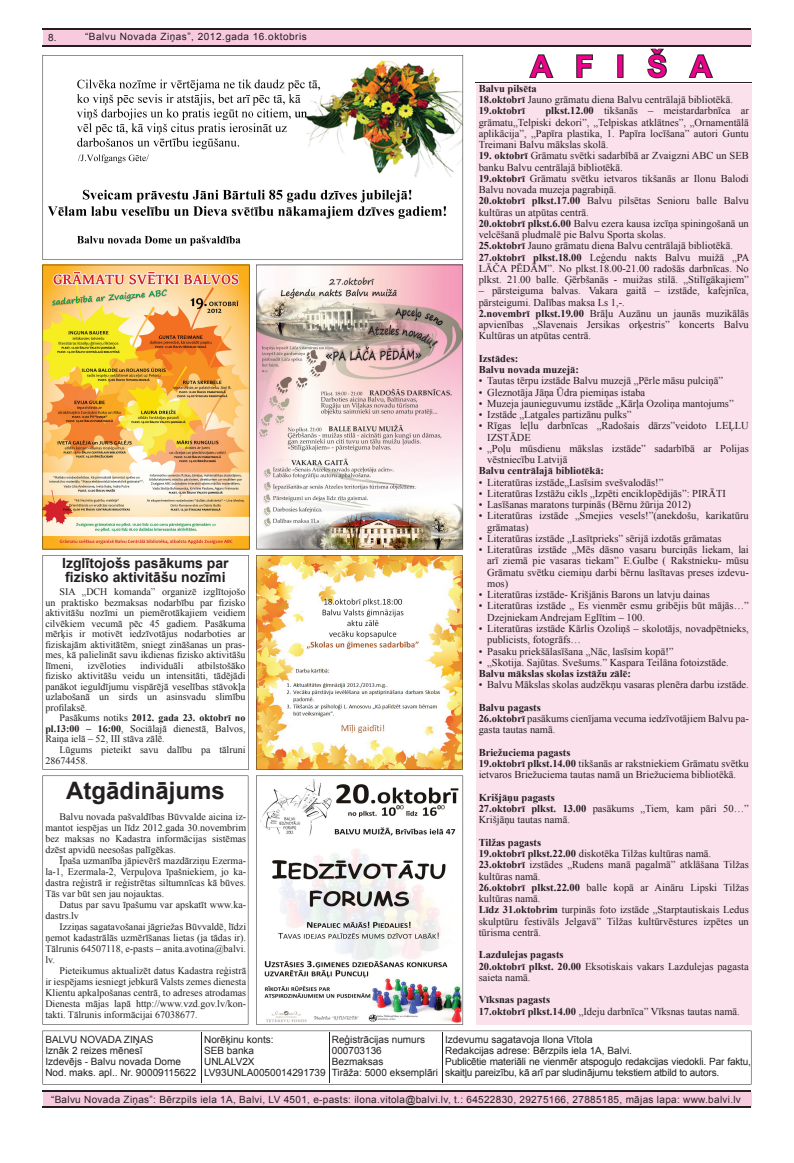
<style>
.page{position:relative;width:794px;height:1163px;background:#fff}
.page>*{position:absolute;margin:0;border:0;box-sizing:border-box;transform-origin:0 0}
.t1{font:700 30px "Arial";letter-spacing:.76em;color:#ed028c}
.t2{font:700 24px "Arial";color:#231f20}
.t3{font:700 14px/14px "Arial";color:#231f20}
.t4{font:10.5px/11.2px "Times New Roman";color:#231f20}
.t5{font:700 10.5px/11.2px "Times New Roman";color:#231f20}
.t6{font:10px/11px "Times New Roman";color:#231f20;text-align:justify}
.t7{font:10px/11px "Arial";color:#231f20}
.t8{font:10px/11px "Arial";letter-spacing:-.02em;color:#231f20}
.t9{font:10px "Arial";letter-spacing:.03em;color:#231f20}
.t10{font:10px "Arial";letter-spacing:.05em;color:#231f20}
.s1{font-weight:700}
.s2{font-weight:400}
</style>
<div class="page">
<div style="left:43px;top:1091px;width:708px;height:15px;background:#f8cade"></div>
<hr style="left:43px;top:1106px;width:708px;height:1px;background:#231f20">
<hr style="left:43px;top:1090px;width:708px;height:1px;background:#231f20">
<hr style="left:43px;top:29px;width:708px;height:1px;background:#231f20">
<div style="left:43px;top:30px;width:708px;height:15px;background:#f8cade"></div>
<hr style="left:43px;top:45px;width:708px;height:1px;background:#231f20">
<svg style="left:43px;top:1030px;width:708px;height:53px"></svg>
<hr style="left:201px;top:1032px;width:1px;height:50px;background:#231f20">
<hr style="left:329px;top:1032px;width:1px;height:50px;background:#231f20">
<hr style="left:442px;top:1032px;width:1px;height:50px;background:#231f20">
<svg style="left:529px;top:54px;width:25px;height:24px"></svg>
<svg style="left:576px;top:54px;width:17px;height:24px"></svg>
<div style="left:617px;top:54px;width:6px;height:24px;border:2px solid #231f20"></div>
<svg style="left:647px;top:48px;width:20px;height:31px"></svg>
<svg style="left:688px;top:54px;width:25px;height:24px"></svg>
<hr style="left:475px;top:82px;width:276px;height:1px;background:#231f20">
<div style="left:476px;top:84px;width:275px;height:940px;background:#fbe1ec"></div>
<img style="left:256px;top:265px;width:207px;height:284px">
<svg style="left:43px;top:55px;width:420px;height:205px"></svg>
<img style="left:256px;top:555px;width:206px;height:214px">
<img style="left:43px;top:265px;width:206px;height:284px">
<svg style="left:43px;top:555px;width:206px;height:214px"></svg>
<svg style="left:43px;top:775px;width:205px;height:249px"></svg>
<svg style="left:256px;top:775px;width:207px;height:249px"></svg>
<p class="t7" style="left:48px;top:32px;width:10px">8.</p>
<p class="t10" style="left:85px;top:30px;width:223px">“Balvu Novada Ziņas”, 2012.gada 16.oktobris</p>
<h3 class="t3" style="left:62px;top:557px;width:168px">Izglītojošs pasākums par fizisko aktivitāšu nozīmi</h3>
<p class="t6" style="left:45px;top:586px;width:202px;line-height:10.5px;text-indent:14px">SIA „DCH komanda” organizē izglītojošo un praktisko bezmaksas nodarbību par fizisko aktivitāšu nozīmi un piemērotākajiem veidiem cilvēkiem vecumā pēc 45 gadiem. Pasākuma mērķis ir motivēt iedzīvotājus nodarboties ar fiziskajām aktivitātēm, sniegt zināšanas un pras&shy;mes, kā palielināt savu ikdienas fizisko aktivitāšu līmeni,</p>
<p class="t6" style="left:45px;top:659px;width:202px;line-height:10.5px;text-indent:152px">atbilstošāko fizisko aktivitāšu veidu un intensitāti, tādējādi panākot ieguldījumu vispārējā veselības stāvokļa uzlabošanā un sirds un asinsvadu slimību profilaksē.</p>
<p class="t6" style="left:45px;top:712px;width:202px;line-height:10.5px;text-indent:14px">Pasākums notiks <span class="s1">2012. gada 23. oktobrī no pl.13:00 – 16:00</span>, Sociālajā dienestā, Balvos, Raiņa ielā – 52, III stāva zālē.</p>
<p class="t6" style="left:45px;top:743px;width:202px;text-indent:14px">Lūgums pieteikt savu dalību pa tālruni<br>28674458.</p>
<p class="t6" style="left:88px;top:659px;width:40px">izvēloties</p>
<p class="t6" style="left:140px;top:659px;width:45px">individuāli</p>
<h2 class="t2" style="left:66px;top:774px;width:160px">Atgādinājums</h2>
<p class="t6" style="left:45px;top:810px;width:202px;text-indent:14px">Balvu novada pašvaldības Būvvalde aicina iz&shy;mantot iespējas un līdz 2012.gada 30.novembrim bez maksas no Kadastra informācijas sistēmas dzēst apvidū neesošas palīgēkas.</p>
<p class="t6" style="left:45px;top:854px;width:202px;text-indent:14px">Īpaša uzmanība jāpievērš mazdārziņu Ezerma&shy;la-1, Ezermala-2, Verpuļova īpašniekiem, jo ka&shy;dastra reģistrā ir reģistrētas siltumnīcas kā būves.<br>Tās var būt sen jau nojauktas.</p>
<p class="t6" style="left:45px;top:898px;width:202px;text-indent:14px">Datus par savu īpašumu var apskatīt www.ka&shy;dastrs.lv</p>
<p class="t6" style="left:45px;top:920px;width:202px;text-indent:14px">Izziņas sagatavošanai jāgriežas Būvvaldē, līdzi ņemot kadastrālās uzmērīšanas lietas (ja tādas ir).<br>Tālrunis 64507118, e-pasts – anita.avotina@balvi. lv.</p>
<p class="t6" style="left:45px;top:964px;width:202px;text-indent:14px">Pieteikumus aktualizēt datus Kadastra reģistrā ir iespējams iesniegt jebkurā Valsts zemes dienesta Klientu apkalpošanas centrā, to adreses atrodamas Dienesta mājas lapā http://www.vzd.gov.lv/kon&shy;takti. Tālrunis informācijai 67038677.</p>
<h1 class="t1" style="left:530px;top:46px;width:183px">AFIŠA</h1>
<p class="t4" style="left:479px;top:82px;width:256px"><span class="s1">Balvu pilsēta<br>18.oktobrī</span> Jauno grāmatu diena Balvu centrālajā bibliotēkā.<br><span class="s1">19.oktobrī</span></p>
<p class="t4" style="left:479px;top:105px;width:272px;text-align:justify;text-indent:67px"><span class="s1">plkst.12.00</span> tikšanās – meistardarbnīca ar grāmatu„Telpiski dekori”, „Telpiskas atklātnes”, „Ornamentālā aplikācija”, „Papīra plastika, 1. Papīra locīšana” autori Guntu Treimani Balvu mākslas skolā.</p>
<p class="t4" style="left:479px;top:150px;width:272px"><span class="s1">19. oktobrī</span> Grāmatu svētki sadarbībā ar Zvaigzni ABC un SEB banku Balvu centrālajā bibliotēkā.<br><span class="s1">19.oktobrī</span> Grāmatu svētku ietvaros tikšanās ar Ilonu Balodi Balvu novada muzeja pagrabiņā.<br><span class="s1">20.oktobrī plkst.17.00</span> Balvu pilsētas Senioru balle Balvu kultūras un atpūtas centrā.<br><span class="s1">20.oktobrī plkst.6.00</span> Balvu ezera kausa izcīņa spiningošanā un velcēšanā pludmalē pie Balvu Sporta skolas.<br><span class="s1">25.oktobrī</span> Jauno grāmatu diena Balvu centrālajā bibliotēkā.<br><span class="s1">27.oktobrī plkst.18.00</span> Leģendu nakts Balvu muižā „PA LĀČA PĒDĀM”. No plkst.18.00-21.00 radošās darbnīcas. No plkst. 21.00 balle. Ģērbšanās - muižas stilā. „Stilīgākajiem”</p>
<p class="t4" style="left:479px;top:285px;width:272px">– pārsteiguma balvas. Vakara gaitā – izstāde, kafejnīca, pārsteigumi. Dalības maksa Ls 1,-.<br><span class="s1">2.novembrī plkst.19.00</span> Brāļu Auzānu un jaunās muzikālās apvienības „Slavenais Jersikas orķestris” koncerts Balvu Kultūras un atpūtas centrā.</p>
<p class="t5" style="left:479px;top:352px;width:102px">Izstādes:<br>Balvu novada muzejā:</p>
<p class="t4" style="left:479px;top:375px;width:246px">• Tautas tērpu izstāde Balvu muzejā „Pērle māsu pulciņā”</p>
<p class="t4" style="left:479px;top:386px;width:168px">• Gleznotāja Jāņa Ūdra piemiņas istaba</p>
<p class="t4" style="left:479px;top:397px;width:256px">• Muzeja jaunieguvumu izstāde „Kārļa Ozoliņa mantojums”</p>
<p class="t4" style="left:479px;top:409px;width:154px">• Izstāde „Latgales partizānu pulks”</p>
<p class="t4" style="left:487px;top:420px;width:263px;text-indent:-9px">• Rīgas leļlu darbnīcas „Radošais dārzs”veidoto LEĻLU<br>IZSTĀDE</p>
<p class="t4" style="left:487px;top:442px;width:263px;text-indent:-9px">• „Poļu mūsdienu mākslas izstāde” sadarbībā ar Polijas vēstniecību Latvijā</p>
<p class="t5" style="left:479px;top:465px;width:127px">Balvu centrālajā bibliotēkā:</p>
<p class="t4" style="left:479px;top:476px;width:186px">• Literatūras izstāde„Lasīsim svešvalodās!”</p>
<p class="t4" style="left:479px;top:487px;width:249px">• Literatūras Izstāžu cikls „Izpēti enciklopēdijās”: PIRĀTI</p>
<p class="t4" style="left:479px;top:499px;width:214px">• Lasīšanas maratons turpinās (Bērnu žūrija 2012)</p>
<p class="t4" style="left:487px;top:510px;width:263px;text-indent:-9px">• Literatūras izstāde „Smejies vesels!”(anekdošu, karikatūru grāmatas)</p>
<p class="t4" style="left:479px;top:532px;width:244px">• Literatūras izstāde „Lasītprieks” sērijā izdotās grāmatas</p>
<p class="t4" style="left:487px;top:544px;width:263px;text-align:justify;text-indent:-9px">• Literatūras izstāde „Mēs dāsno vasaru burciņās liekam, lai arī ziemā pie vasaras tiekam” E.Gulbe ( Rakstnieku- mūsu Grāmatu svētku ciemiņu darbi bērnu lasītavas preses izdevu&shy;mos)</p>
<p class="t4" style="left:479px;top:589px;width:233px">• Literatūras izstāde- Krišjānis Barons un latvju dainas</p>
<p class="t4" style="left:487px;top:600px;width:263px;text-indent:-9px">• Literatūras izstāde „ Es vienmēr esmu gribējis būt mājās…”<br>Dzejniekam Andrejam Eglītim – 100.</p>
<p class="t4" style="left:487px;top:622px;width:263px;text-indent:-9px">• Literatūras izstāde Kārlis Ozoliņš – skolotājs, novadpētnieks, publicists, fotogrāfs…</p>
<p class="t4" style="left:479px;top:645px;width:196px">• Pasaku priekšālasīšana „Nāc, lasīsim kopā!”</p>
<p class="t4" style="left:479px;top:656px;width:251px">• „Skotija. Sajūtas. Svešums.” Kaspara Teilāna fotoizstāde.</p>
<p class="t5" style="left:479px;top:667px;width:154px">Balvu mākslas skolas izstāžu zālē:</p>
<p class="t4" style="left:479px;top:679px;width:272px">• Balvu Mākslas skolas audzēkņu vasaras plenēra darbu izstāde.</p>
<p class="t4" style="left:479px;top:701px;width:272px"><span class="s1">Balvu pagasts<br>26.oktobrī</span> pasākums cienījama vecuma iedzīvotājiem Balvu pa&shy;gasta tautas namā.</p>
<p class="t4" style="left:479px;top:746px;width:272px"><span class="s1">Briežuciema pagasts<br>19.oktobrī plkst.14.00</span> tikšanās ar rakstniekiem Grāmatu svētku ietvaros Briežuciema tautas namā un Briežuciema bibliotēkā.</p>
<p class="t4" style="left:479px;top:791px;width:272px"><span class="s1">Krišjāņu pagasts<br>27.oktobrī plkst. 13.00</span> pasākums „Tiem, kam pāri 50…”<br>Krišjāņu tautas namā.</p>
<p class="t4" style="left:479px;top:836px;width:272px"><span class="s1">Tilžas pagasts<br>19.oktobrī plkst.22.00</span> diskotēka Tilžas kultūras namā.<br><span class="s1">23.oktobrī</span> izstādes „Rudens manā pagalmā” atklāšana Tilžas kultūras namā.<br><span class="s1">26.oktobrī plkst.22.00</span> balle kopā ar Aināru Lipski Tilžas kultūras namā.<br><span class="s1">Līdz 31.oktobrim</span> turpinās foto izstāde „Starptautiskais Ledus skulptūru festivāls Jelgavā” Tilžas kultūrvēstures izpētes un tūrisma centrā.</p>
<p class="t4" style="left:479px;top:948px;width:272px"><span class="s1">Lazdulejas pagasts<br>20.oktobrī plkst. 20.00</span> Eksotiskais vakars Lazdulejas pagasta saieta namā.</p>
<p class="t5" style="left:479px;top:993px;width:263px">Vīksnas pagasts<br>17.oktobrī plkst.14.00 <span class="s2">„Ideju darbnīca” Vīksnas tautas namā.</span></p>
<p class="t7" style="left:45px;top:1033px;width:153px">BALVU NOVADA ZIŅAS<br>Iznāk 2 reizes mēnesī<br>Izdevējs - Balvu novada Dome<br>Nod. maks. apl.. Nr. 90009115622</p>
<p class="t7" style="left:204px;top:1033px;width:123px">Norēķinu konts:<br>SEB banka<br>UNLALV2X<br>LV93UNLA0050014291739</p>
<p class="t7" style="left:332px;top:1033px;width:108px">Reģistrācijas numurs<br>000703136<br>Bezmaksas<br>Tirāža: 5000 eksemplāri</p>
<p class="t8" style="left:445px;top:1033px;width:307px">Izdevumu sagatavoja Ilona Vītola<br>Redakcijas adrese: Bērzpils iela 1A, Balvi.<br>Publicētie materiāli ne vienmēr atspoguļo redakcijas viedokli. Par faktu, skaitļu pareizību, kā arī par sludinājumu tekstiem atbild to autors.</p>
<p class="t9" style="left:51px;top:1092px;width:691px">“Balvu Novada Ziņas”: Bērzpils iela 1A, Balvi, LV 4501, e-pasts: ilona.vitola@balvi.lv, t.: 64522830, 29275166, 27885185, mājas lapa: www.balvi.lv</p>
</div>
